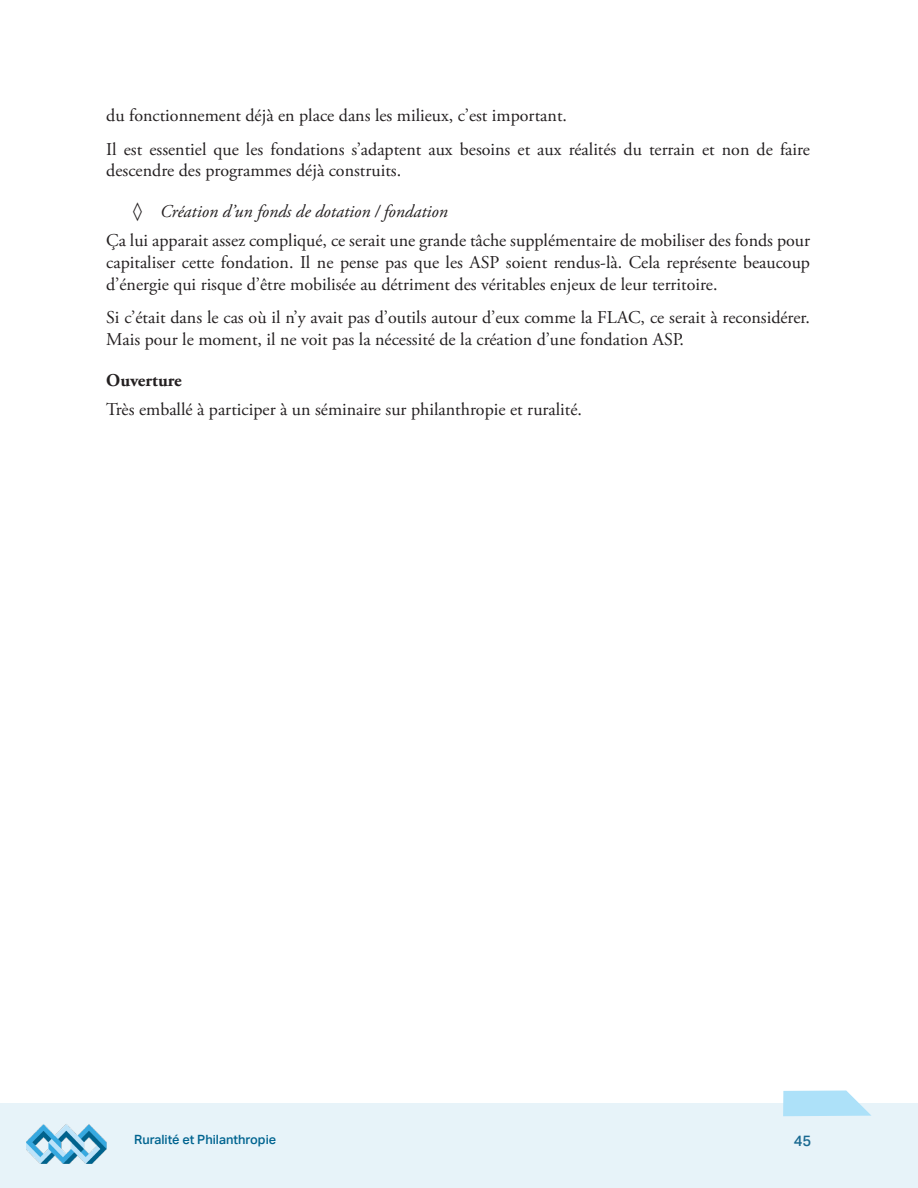
<style>
.page{position:relative;width:918px;height:1188px;background:#fff}
.page>*{position:absolute;margin:0;border:0;box-sizing:border-box;transform-origin:0 0}
.t1{font:18px/21.6px "Adobe Garamond Pro";color:#231f20}
.t2{font:italic 18px "Adobe Garamond Pro";color:#231f20}
.t3{font:700 18px "Adobe Garamond Pro";color:#231f20}
.t4{font:500 15px "Aktiv Grotesk";color:#196991}
.t5{font:500 12.75px "Aktiv Grotesk";color:#006490}
</style>
<div class="page">
<div style="left:0;top:1103px;width:918px;height:85px;background:#e7f3f9"></div>
<img style="left:26px;top:1124px;width:80px;height:40px">
<svg style="left:783px;top:1091px;width:88px;height:25px"></svg>
<p class="t1" style="left:106px;top:105px;width:462px">du fonctionnement déjà en place dans les milieux, c’est important.</p>
<p class="t1" style="left:106px;top:139px;width:705px">Il est essentiel que les fondations s’adaptent aux besoins et aux réalités du terrain et non de faire descendre des programmes déjà construits.</p>
<p class="t2" style="left:133px;top:201px;width:316px">◊ Création d’un fonds de dotation / fondation</p>
<p class="t1" style="left:106px;top:231px;width:705px;text-align:justify">Ça lui apparait assez compliqué, ce serait une grande tâche supplémentaire de mobiliser des fonds pour capitaliser cette fondation. Il ne pense pas que les ASP soient rendus-là. Cela représente beaucoup d’énergie qui risque d’être mobilisée au détriment des véritables enjeux de leur territoire.</p>
<p class="t1" style="left:106px;top:307px;width:705px">Si c’était dans le cas où il n’y avait pas d’outils autour d’eux comme la FLAC, ce serait à reconsidérer.<br>Mais pour le moment, il ne voit pas la nécessité de la création d’une fondation ASP.</p>
<p class="t3" style="left:106px;top:370px;width:77px">Ouverture</p>
<p class="t1" style="left:106px;top:399px;width:477px">Très emballé à participer à un séminaire sur philanthropie et ruralité.</p>
<p class="t5" style="left:134px;top:1132px;width:144px">Ruralité et Philanthropie</p>
<p class="t4" style="left:794px;top:1132px;width:19px">45</p>
</div>
